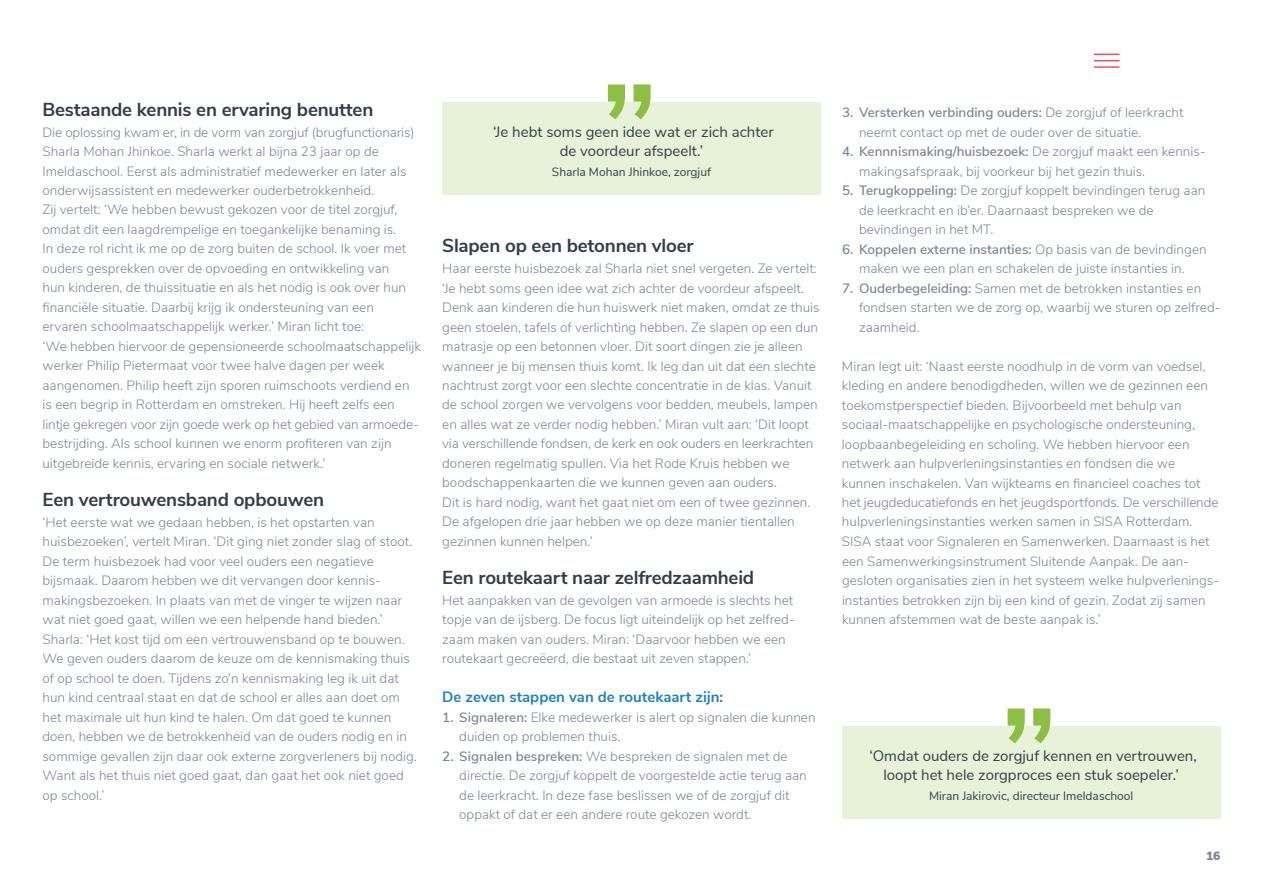
<style>
.page{position:relative;width:1263px;height:893px;background:#fff}
.page>*{position:absolute;margin:0;border:0;box-sizing:border-box;transform-origin:0 0}
.TUSSENkop{font:700 18.75px "Nunito Sans";letter-spacing:-.01em;color:#323f4b}
.QUOTE_2{font:15px/19.5px "Nunito Sans";color:#323f4b;text-align:center}
.ALINEAkop{font:700 15px "Nunito Sans";color:#1c85bf}
.BODY{font:300 13.5px/19.5px "Nunito Sans";color:#7b8794}
.VOETNOOT{font:12px "Nunito Sans";color:#323f4b}
.t1{font:900 12px "Nunito Sans";color:#7b8794}
.s1{font-weight:600}
</style>
<div class="page">
<svg style="left:1094px;top:54px;width:25px;height:7px"></svg>
<hr style="left:1094px;top:66px;width:25px;height:2px;background:#fc4861">
<div style="left:442px;top:102px;width:379px;height:93px;background:#e8f2d9"></div>
<svg style="left:608px;top:84px;width:43px;height:35px"></svg>
<div style="left:842px;top:726px;width:378px;height:93px;background:#e8f2d9"></div>
<svg style="left:1007px;top:708px;width:43px;height:35px"></svg>
<p class="TUSSENkop" style="left:43px;top:95px;width:332px">Bestaande kennis en ervaring benutten</p>
<p class="BODY" style="left:43px;top:121px;width:380px">Die oplossing kwam er, in de vorm van zorgjuf (brugfunctionaris)<br>Sharla Mohan Jhinkoe. Sharla werkt al bijna 23 jaar op de Imeldaschool. Eerst als administratief medewerker en later als onderwijsassistent en medewerker ouderbetrokkenheid.<br>Zij vertelt: ‘We hebben bewust gekozen voor de titel zorgjuf, omdat dit een laagdrempelige en toegankelijke benaming is.<br>In deze rol richt ik me op de zorg buiten de school. Ik voer met ouders gesprekken over de opvoeding en ontwikkeling van<br>hun kinderen, de thuissituatie en als het nodig is ook over hun financiële situatie. Daarbij krijg ik ondersteuning van een ervaren schoolmaatschappelijk werker.’ Miran licht toe:<br>‘We hebben hiervoor de gepensioneerde schoolmaatschappelijk werker Philip Pietermaat voor twee halve dagen per week aangenomen. Philip heeft zijn sporen ruimschoots verdiend en is een begrip in Rotterdam en omstreken. Hij heeft zelfs een lintje gekregen voor zijn goede werk op het gebied van armoede&shy;bestrijding. Als school kunnen we enorm profiteren van zijn uitgebreide kennis, ervaring en sociale netwerk.’</p>
<p class="TUSSENkop" style="left:43px;top:485px;width:283px">Een vertrouwensband opbouwen</p>
<p class="BODY" style="left:43px;top:511px;width:376px">‘Het eerste wat we gedaan hebben, is het opstarten van huisbezoeken’, vertelt Miran. ‘Dit ging niet zonder slag of stoot.<br>De term huisbezoek had voor veel ouders een negatieve bijsmaak. Daarom hebben we dit vervangen door kennis&shy;makingsbezoeken. In plaats van met de vinger te wijzen naar wat niet goed gaat, willen we een helpende hand bieden.’ Sharla: ‘Het kost tijd om een vertrouwensband op te bouwen.<br>We geven ouders daarom de keuze om de kennismaking thuis of op school te doen. Tijdens zo’n kennismaking leg ik uit dat hun kind centraal staat en dat de school er alles aan doet om het maximale uit hun kind te halen. Om dat goed te kunnen doen, hebben we de betrokkenheid van de ouders nodig en in sommige gevallen zijn daar ook externe zorgverleners bij nodig.<br>Want als het thuis niet goed gaat, dan gaat het ook niet goed op school.’</p>
<p class="QUOTE_2" style="left:493px;top:121px;width:282px">‘Je hebt soms geen idee wat er zich achter de voordeur afspeelt.’</p>
<p class="VOETNOOT" style="left:552px;top:163px;width:161px">Sharla Mohan Jhinkoe, zorgjuf</p>
<p class="TUSSENkop" style="left:442px;top:232px;width:253px">Slapen op een betonnen vloer</p>
<p class="BODY" style="left:442px;top:258px;width:379px">Haar eerste huisbezoek zal Sharla niet snel vergeten. Ze vertelt: ‘Je hebt soms geen idee wat zich achter de voordeur afspeelt.<br>Denk aan kinderen die hun huiswerk niet maken, omdat ze thuis geen stoelen, tafels of verlichting hebben. Ze slapen op een dun matrasje op een betonnen vloer. Dit soort dingen zie je alleen wanneer je bij mensen thuis komt. Ik leg dan uit dat een slechte nachtrust zorgt voor een slechte concentratie in de klas. Vanuit de school zorgen we vervolgens voor bedden, meubels, lampen en alles wat ze verder nodig hebben.’ Miran vult aan: ‘Dit loopt via verschillende fondsen, de kerk en ook ouders en leerkrachten doneren regelmatig spullen. Via het Rode Kruis hebben we boodschappenkaarten die we kunnen geven aan ouders.<br>Dit is hard nodig, want het gaat niet om een of twee gezinnen.<br>De afgelopen drie jaar hebben we op deze manier tientallen gezinnen kunnen helpen.’</p>
<p class="TUSSENkop" style="left:442px;top:563px;width:313px">Een routekaart naar zelfredzaamheid</p>
<p class="BODY" style="left:442px;top:589px;width:354px">Het aanpakken van de gevolgen van armoede is slechts het topje van de ijsberg. De focus ligt uiteindelijk op het zelfred&shy;zaam maken van ouders. Miran: ‘Daarvoor hebben we een routekaart gecreëerd, die bestaat uit zeven stappen.’</p>
<p class="ALINEAkop" style="left:442px;top:686px;width:283px">De zeven stappen van de routekaart zijn:</p>
<p class="BODY" style="left:459px;top:706px;width:358px;text-indent:-17px"><span class="s1">1. Signaleren:</span> Elke medewerker is alert op signalen die kunnen duiden op problemen thuis.</p>
<p class="BODY" style="left:459px;top:745px;width:349px;text-indent:-17px"><span class="s1">2. Signalen bespreken:</span> We bespreken de signalen met de directie. De zorgjuf koppelt de voorgestelde actie terug aan de leerkracht. In deze fase beslissen we of de zorgjuf dit oppakt of dat er een andere route gekozen wordt.</p>
<p class="BODY" style="left:859px;top:102px;width:326px;text-indent:-17px"><span class="s1">3. Versterken verbinding ouders:</span> De zorgjuf of leerkracht neemt contact op met de ouder over de situatie.</p>
<p class="BODY" style="left:859px;top:141px;width:348px;text-indent:-17px"><span class="s1">4. Kennnismaking/huisbezoek:</span> De zorgjuf maakt een kennis&shy;makingsafspraak, bij voorkeur bij het gezin thuis.</p>
<p class="BODY" style="left:859px;top:180px;width:348px;text-indent:-17px"><span class="s1">5. Terugkoppeling:</span> De zorgjuf koppelt bevindingen terug aan de leerkracht en ib’er. Daarnaast bespreken we de bevindingen in het MT.</p>
<p class="BODY" style="left:842px;top:238px;width:366px;text-align:center"><span class="s1">6. Koppelen externe instanties:</span> Op basis van de bevindingen maken we een plan en schakelen de juiste instanties in.</p>
<p class="BODY" style="left:859px;top:277px;width:363px;text-indent:-17px"><span class="s1">7. Ouderbegeleiding:</span> Samen met de betrokken instanties en fondsen starten we de zorg op, waarbij we sturen op zelfred&shy;zaamheid.</p>
<p class="BODY" style="left:842px;top:355px;width:378px">Miran legt uit: ‘Naast eerste noodhulp in de vorm van voedsel, kleding en andere benodigdheden, willen we de gezinnen een toekomstperspectief bieden. Bijvoorbeeld met behulp van sociaal-maatschappelijke en psychologische ondersteuning, loopbaanbegeleiding en scholing. We hebben hiervoor een netwerk aan hulpverleningsinstanties en fondsen die we kunnen inschakelen. Van wijkteams en financieel coaches tot het jeugdeducatiefonds en het jeugdsportfonds. De verschillende hulpverleningsinstanties werken samen in SISA Rotterdam.<br>SISA staat voor Signaleren en Samenwerken. Daarnaast is het een Samenwerkingsinstrument Sluitende Aanpak. De aan&shy;gesloten organisaties zien in het systeem welke hulpverlenings&shy;instanties betrokken zijn bij een kind of gezin. Zodat zij samen kunnen afstemmen wat de beste aanpak is.’</p>
<p class="QUOTE_2" style="left:869px;top:745px;width:329px">‘Omdat ouders de zorgjuf kennen en vertrouwen, loopt het hele zorgproces een stuk soepeler.’</p>
<p class="VOETNOOT" style="left:929px;top:787px;width:206px">Miran Jakirovic, directeur Imeldaschool</p>
<p class="t1" style="left:1206px;top:846px;width:16px">16</p>
</div>
